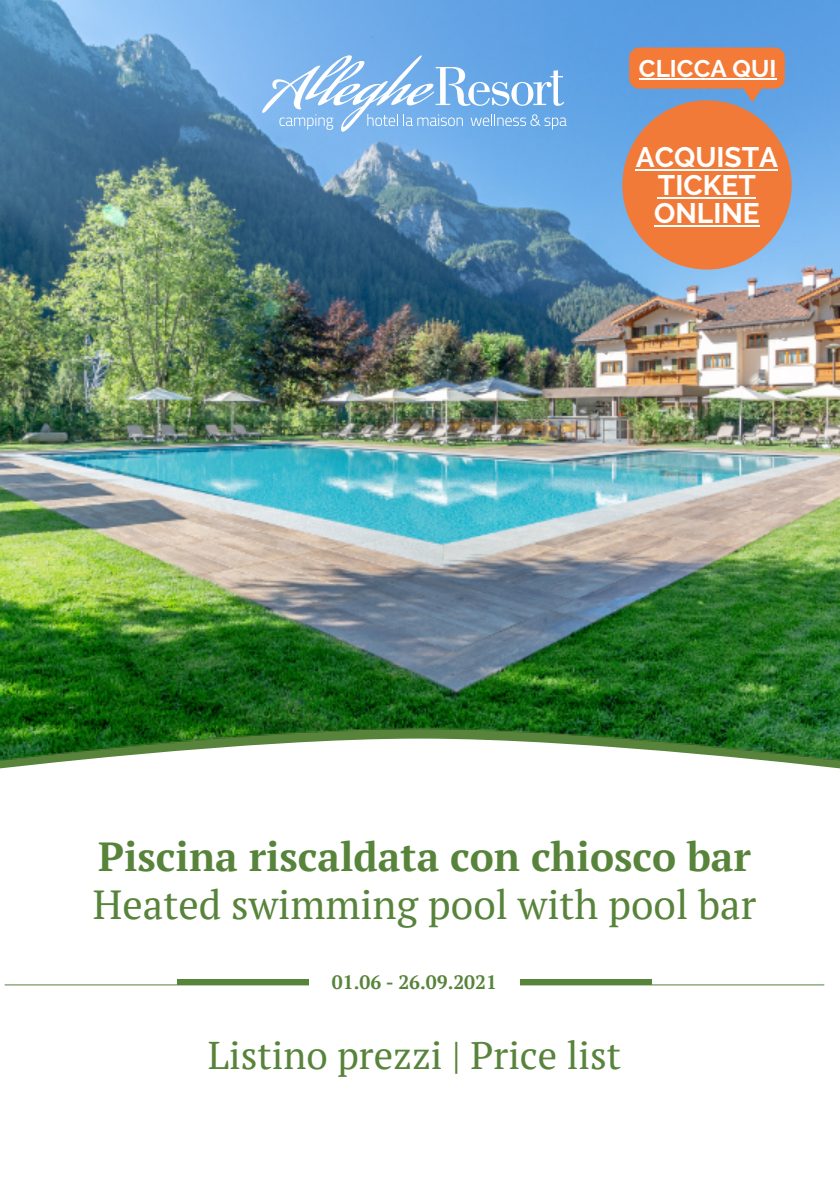
<style>
.page{position:relative;width:840px;height:1191px;background:#fff}
.page>*{position:absolute;margin:0;border:0;box-sizing:border-box;transform-origin:0 0}
.t1{font:700 40.6px "PT Serif";color:#57833b}
.t2{font:40.6px "PT Serif";color:#57833b}
.t3{font:38.6px "PT Serif";color:#57833b}
.t4{font:700 28.2px/28.2px "Raleway";color:#fff;text-align:center}
.t5{font:700 24px "Raleway";color:#fff}
.t6{font:700 19.2px "PT Serif";color:#57833b}
</style>
<div class="page">
<img style="left:0;top:0;width:839px;height:761px">
<svg style="left:262px;top:55px;width:304px;height:77px;background:#8abced"></svg>
<hr style="left:5px;top:984px;width:818px;height:1px;background:#57833b">
<div style="left:177px;top:979px;width:474px;height:6px;background:#57833b"></div>
<div style="left:309px;top:969px;width:210px;height:24px;background:#fff"></div>
<div style="left:622px;top:100px;width:169px;height:169px;background:#f17a38;border-radius:50%"></div>
<hr style="left:635px;top:169px;width:142px;height:1px;background:#fff">
<hr style="left:657px;top:197px;width:98px;height:1px;background:#fff">
<hr style="left:653px;top:225px;width:106px;height:2px;background:#fff">
<svg style="left:742px;top:89px;width:19px;height:13px"></svg>
<div style="left:628px;top:48px;width:156px;height:41px;background:#f37a37;border-radius:10px"></div>
<hr style="left:638px;top:78px;width:137px;height:2px;background:#fff">
<p class="t5" style="left:638px;top:54px;width:139px">CLICCA QUI</p>
<p class="t4" style="left:635px;top:143px;width:144px">ACQUISTA<br>TICKET<br>ONLINE</p>
<p class="t1" style="left:98px;top:840px;width:654px">Piscina riscaldata con chiosco bar</p>
<p class="t2" style="left:93px;top:888px;width:664px">Heated swimming pool with pool bar</p>
<p class="t6" style="left:332px;top:974px;width:166px">01.06 - 26.09.2021</p>
<p class="t3" style="left:208px;top:1039px;width:414px">Listino prezzi | Price list</p>
</div>
